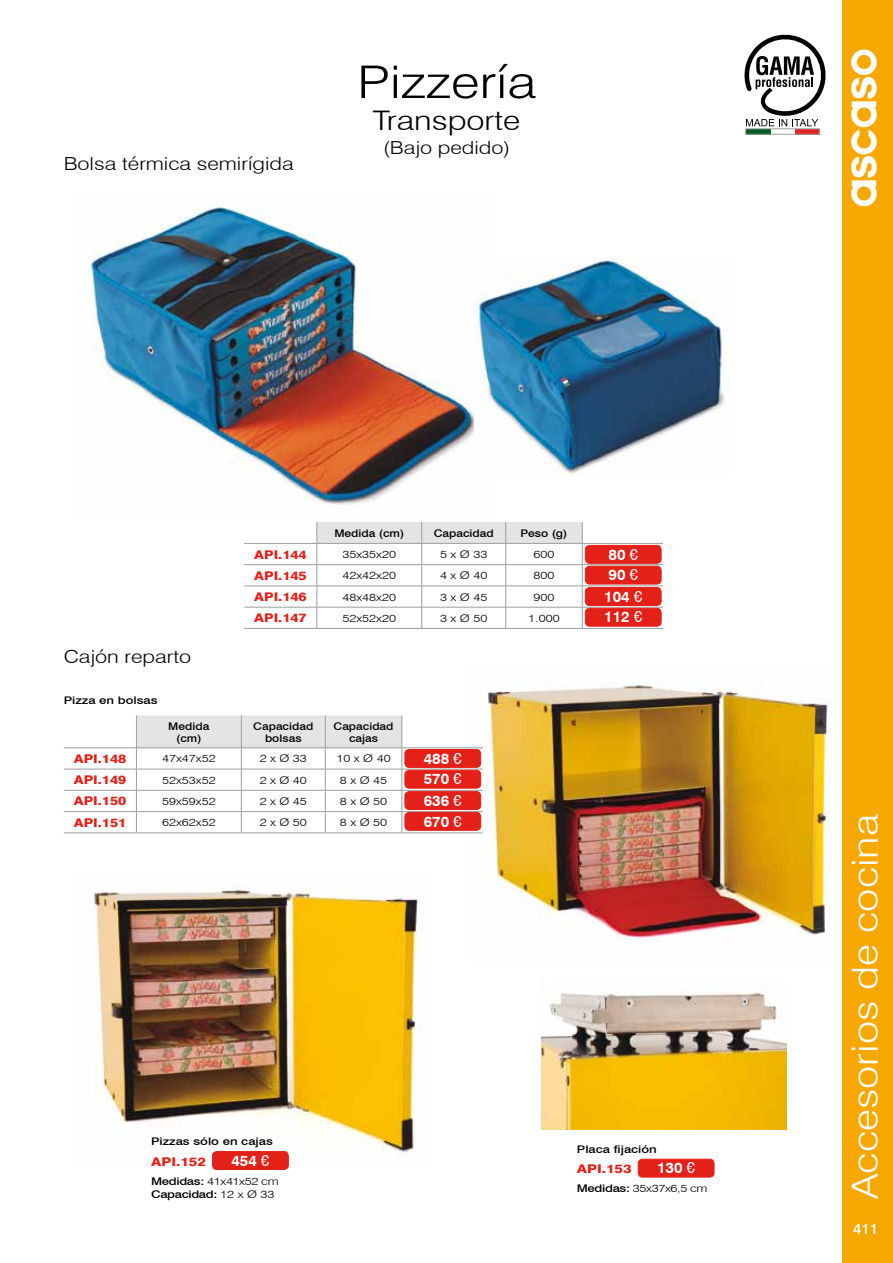
<style>
.page{position:relative;width:893px;height:1263px;background:#fff}
.page>*{position:absolute;margin:0;border:0;box-sizing:border-box;transform-origin:0 0}
.t1{font:300 45px "Swiss 721 BT";color:#000;scale:1.2 1}
.t2{font:300 36px "Swiss 721 BT";color:#fff;scale:1.15 1}
.t3{font:36px "ASCAS Ologotype";letter-spacing:-.03em;color:#fff}
.t4{font:300 27px "Swiss 721 BT";color:#000;scale:1.2 1}
.t5{font:300 18px "Swiss 721 BT";color:#000;scale:1.2 1}
.t6{font:700 15px "Swiss 721 BT";color:#fff}
.t7{font:500 15px "Swiss 721 BT";color:#fff}
.t8{font:800 12px "Swiss 721 BT";color:#e32119;scale:1.15 1}
.t9{font:800 12px "Swiss 721 BT";color:#e32119;scale:1.2 1}
.t10{font:300 10.5px "Swiss 721 BT";color:#000;scale:1.25 1}
.t11{font:500 10.5px/12px "Swiss 721 BT";color:#000;text-align:center;scale:1.15 1}
.t12{font:500 10.5px "Swiss 721 BT";color:#000;scale:1.25 1}
.t13{font:500 10.5px/13.5px "Swiss 721 BT";letter-spacing:-.025em;color:#000;scale:1.25 1}
.t14{font:300 10.5px "Swiss 721 BT";letter-spacing:-.025em;color:#000;scale:1.25 1}
.s1{font-weight:400}
.s2{font-weight:300}
.s3{font-weight:500}
</style>
<div class="page">
<div style="left:842px;top:0;width:51px;height:1263px;background:#f7a800"></div>
<img style="left:94px;top:890px;width:329px;height:263px">
<hr style="left:582px;top:543px;width:81px;height:1px;background:#9c9e9f">
<hr style="left:582px;top:564px;width:81px;height:1px;background:#9c9e9f">
<hr style="left:582px;top:586px;width:81px;height:1px;background:#9c9e9f">
<hr style="left:582px;top:607px;width:81px;height:1px;background:#9c9e9f">
<hr style="left:244px;top:543px;width:73px;height:1px;background:#9c9e9f">
<hr style="left:244px;top:564px;width:73px;height:1px;background:#9c9e9f">
<hr style="left:244px;top:586px;width:73px;height:1px;background:#9c9e9f">
<hr style="left:244px;top:607px;width:73px;height:1px;background:#9c9e9f">
<svg style="left:317px;top:522px;width:266px;height:106px"></svg>
<hr style="left:244px;top:628px;width:73px;height:1px;background:#9c9e9f">
<hr style="left:317px;top:628px;width:105px;height:1px;background:#9c9e9f">
<hr style="left:422px;top:628px;width:84px;height:1px;background:#9c9e9f">
<hr style="left:506px;top:628px;width:76px;height:1px;background:#9c9e9f">
<hr style="left:582px;top:628px;width:81px;height:1px;background:#9c9e9f">
<div style="left:585px;top:566px;width:76px;height:18px;background:#e32119;border-radius:4px"></div>
<div style="left:585px;top:566px;width:76px;height:18px;border:1px solid #e32119;border-radius:4px"></div>
<div style="left:590px;top:569px;width:67px;height:14px;background:#e32119"></div>
<div style="left:585px;top:545px;width:76px;height:18px;background:#e32119;border-radius:4px"></div>
<div style="left:585px;top:545px;width:76px;height:19px;border:1px solid #e32119;border-radius:4px"></div>
<div style="left:590px;top:548px;width:67px;height:15px;background:#e32119"></div>
<div style="left:585px;top:608px;width:76px;height:18px;background:#e32119;border-radius:4px"></div>
<div style="left:585px;top:608px;width:76px;height:19px;border:1px solid #e32119;border-radius:4px"></div>
<div style="left:585px;top:587px;width:76px;height:18px;background:#e32119;border-radius:4px"></div>
<div style="left:585px;top:587px;width:76px;height:19px;border:1px solid #e32119;border-radius:4px"></div>
<div style="left:590px;top:590px;width:67px;height:15px;background:#e32119"></div>
<div style="left:213px;top:1151px;width:75px;height:18px;background:#e32119;border-radius:4px"></div>
<div style="left:212px;top:1151px;width:77px;height:19px;border:1px solid #e32119;border-radius:4px"></div>
<div style="left:638px;top:1159px;width:76px;height:18px;background:#e32119;border-radius:4px"></div>
<div style="left:638px;top:1159px;width:76px;height:18px;border:1px solid #e32119;border-radius:4px"></div>
<img style="left:90px;top:207px;width:385px;height:298px">
<img style="left:476px;top:257px;width:249px;height:219px">
<img style="left:470px;top:682px;width:362px;height:259px">
<img style="left:542px;top:990px;width:245px;height:139px">
<hr style="left:402px;top:747px;width:81px;height:1px;background:#9c9e9f">
<hr style="left:402px;top:769px;width:81px;height:1px;background:#9c9e9f">
<hr style="left:402px;top:790px;width:81px;height:1px;background:#9c9e9f">
<hr style="left:402px;top:811px;width:81px;height:1px;background:#9c9e9f">
<hr style="left:64px;top:747px;width:72px;height:1px;background:#9c9e9f">
<hr style="left:64px;top:769px;width:72px;height:1px;background:#9c9e9f">
<hr style="left:64px;top:790px;width:72px;height:1px;background:#9c9e9f">
<hr style="left:64px;top:811px;width:72px;height:1px;background:#9c9e9f">
<svg style="left:136px;top:715px;width:267px;height:118px"></svg>
<hr style="left:64px;top:833px;width:72px;height:1px;background:#9c9e9f">
<hr style="left:136px;top:833px;width:105px;height:1px;background:#9c9e9f">
<hr style="left:241px;top:833px;width:84px;height:1px;background:#9c9e9f">
<hr style="left:325px;top:833px;width:77px;height:1px;background:#9c9e9f">
<hr style="left:402px;top:833px;width:81px;height:1px;background:#9c9e9f">
<div style="left:405px;top:770px;width:76px;height:18px;background:#e32119;border-radius:4px"></div>
<div style="left:405px;top:770px;width:76px;height:18px;border:1px solid #e32119;border-radius:4px"></div>
<div style="left:409px;top:773px;width:67px;height:14px;background:#e32119"></div>
<div style="left:405px;top:749px;width:76px;height:18px;background:#e32119;border-radius:4px"></div>
<div style="left:405px;top:749px;width:76px;height:19px;border:1px solid #e32119;border-radius:4px"></div>
<div style="left:409px;top:752px;width:67px;height:15px;background:#e32119"></div>
<div style="left:405px;top:812px;width:76px;height:18px;background:#e32119;border-radius:4px"></div>
<div style="left:405px;top:812px;width:76px;height:19px;border:1px solid #e32119;border-radius:4px"></div>
<div style="left:409px;top:815px;width:67px;height:15px;background:#e32119"></div>
<div style="left:405px;top:792px;width:76px;height:17px;background:#e32119;border-radius:4px"></div>
<div style="left:405px;top:791px;width:76px;height:19px;border:1px solid #e32119;border-radius:4px"></div>
<div style="left:409px;top:794px;width:67px;height:15px;background:#e32119"></div>
<div style="left:746px;top:129px;width:24px;height:5px;background:#005c24"></div>
<div style="left:795px;top:129px;width:25px;height:5px;background:#e32224"></div>
<svg style="left:744px;top:34px;width:82px;height:92px"></svg>
<p class="t5" style="left:64px;top:152px;width:193px">Bolsa térmica semirígida</p>
<p class="t1" style="left:357px;top:55px;width:151px">Pizzería</p>
<p class="t4" style="left:373px;top:104px;width:124px">Transporte</p>
<p class="t5" style="left:383px;top:137px;width:107px">(Bajo pedido)</p>
<p class="t11" style="left:334px;top:527px;width:62px">Medida (cm)</p>
<p class="t11" style="left:434px;top:527px;width:54px">Capacidad</p>
<p class="t11" style="left:521px;top:527px;width:42px">Peso (g)</p>
<p class="t5" style="left:64px;top:646px;width:108px">Cajón reparto</p>
<p class="t12" style="left:64px;top:694px;width:77px">Pizza en bolsas</p>
<p class="t8" style="left:254px;top:547px;width:47px">API.144</p>
<p class="t10" style="left:342px;top:548px;width:44px">35x35x20</p>
<p class="t10" style="left:440px;top:548px;width:39px">5 x Ø 33</p>
<p class="t10" style="left:533px;top:548px;width:18px">600</p>
<p class="t8" style="left:254px;top:568px;width:47px">API.145</p>
<p class="t10" style="left:342px;top:569px;width:44px">42x42x20</p>
<p class="t10" style="left:440px;top:569px;width:39px">4 x Ø 40</p>
<p class="t10" style="left:533px;top:569px;width:18px">800</p>
<p class="t8" style="left:254px;top:589px;width:47px">API.146</p>
<p class="t10" style="left:342px;top:590px;width:44px">48x48x20</p>
<p class="t10" style="left:440px;top:590px;width:39px">3 x Ø 45</p>
<p class="t10" style="left:533px;top:590px;width:18px">900</p>
<p class="t8" style="left:254px;top:611px;width:47px">API.147</p>
<p class="t10" style="left:342px;top:612px;width:44px">52x52x20</p>
<p class="t10" style="left:440px;top:612px;width:39px">3 x Ø 50</p>
<p class="t10" style="left:528px;top:612px;width:27px">1.000</p>
<p class="t11" style="left:168px;top:720px;width:37px">Medida (cm)</p>
<p class="t11" style="left:253px;top:720px;width:54px">Capacidad bolsas</p>
<p class="t11" style="left:334px;top:720px;width:54px">Capacidad cajas</p>
<p class="t8" style="left:74px;top:751px;width:47px">API.148</p>
<p class="t10" style="left:162px;top:752px;width:44px">47x47x52</p>
<p class="t10" style="left:260px;top:752px;width:39px">2 x Ø 33</p>
<p class="t10" style="left:336px;top:752px;width:45px">10 x Ø 40</p>
<p class="t8" style="left:74px;top:773px;width:47px">API.149</p>
<p class="t10" style="left:162px;top:773px;width:44px">52x53x52</p>
<p class="t10" style="left:260px;top:773px;width:39px">2 x Ø 40</p>
<p class="t10" style="left:340px;top:773px;width:39px">8 x Ø 45</p>
<p class="t8" style="left:74px;top:794px;width:47px">API.150</p>
<p class="t10" style="left:162px;top:795px;width:44px">59x59x52</p>
<p class="t10" style="left:260px;top:795px;width:39px">2 x Ø 45</p>
<p class="t10" style="left:340px;top:795px;width:39px">8 x Ø 50</p>
<p class="t8" style="left:74px;top:815px;width:47px">API.151</p>
<p class="t10" style="left:162px;top:816px;width:44px">62x62x52</p>
<p class="t10" style="left:260px;top:816px;width:39px">2 x Ø 50</p>
<p class="t10" style="left:340px;top:816px;width:39px">8 x Ø 50</p>
<p class="t6" style="left:424px;top:749px;width:40px">488 <span class="s1">€</span></p>
<p class="t6" style="left:424px;top:770px;width:40px">570 <span class="s1">€</span></p>
<p class="t6" style="left:424px;top:791px;width:40px">636 <span class="s1">€</span></p>
<p class="t6" style="left:424px;top:812px;width:40px">670 <span class="s1">€</span></p>
<p class="t6" style="left:608px;top:545px;width:31px">80 <span class="s1">€</span></p>
<p class="t6" style="left:608px;top:566px;width:31px">90 <span class="s1">€</span></p>
<p class="t6" style="left:604px;top:587px;width:40px">104 <span class="s1">€</span></p>
<p class="t6" style="left:604px;top:608px;width:40px">112 <span class="s1">€</span></p>
<p class="t12" style="left:151px;top:1135px;width:99px">Pizzas sólo en cajas</p>
<p class="t9" style="left:151px;top:1154px;width:47px">API.152</p>
<p class="t6" style="left:231px;top:1151px;width:40px">454 <span class="s1">€</span></p>
<p class="t13" style="left:151px;top:1174px;width:104px">Medidas: <span class="s2">41x41x52 cm<br></span>Capacidad: <span class="s2">12 x Ø 33</span></p>
<p class="t12" style="left:577px;top:1143px;width:66px">Placa fijación</p>
<p class="t9" style="left:577px;top:1162px;width:47px">API.153</p>
<p class="t6" style="left:657px;top:1159px;width:40px">130 <span class="s1">€</span></p>
<p class="t14" style="left:577px;top:1182px;width:106px"><span class="s3">Medidas:</span> 35x37x6,5 cm</p>
<p class="t3" style="left:844px;top:208px;width:162px;rotate:-90deg">ascaso</p>
<p class="t2" style="left:843px;top:1199px;width:336px;rotate:-90deg">Accesorios de cocina</p>
<p class="t7" style="left:853px;top:1219px;width:27px">411</p>
</div>
